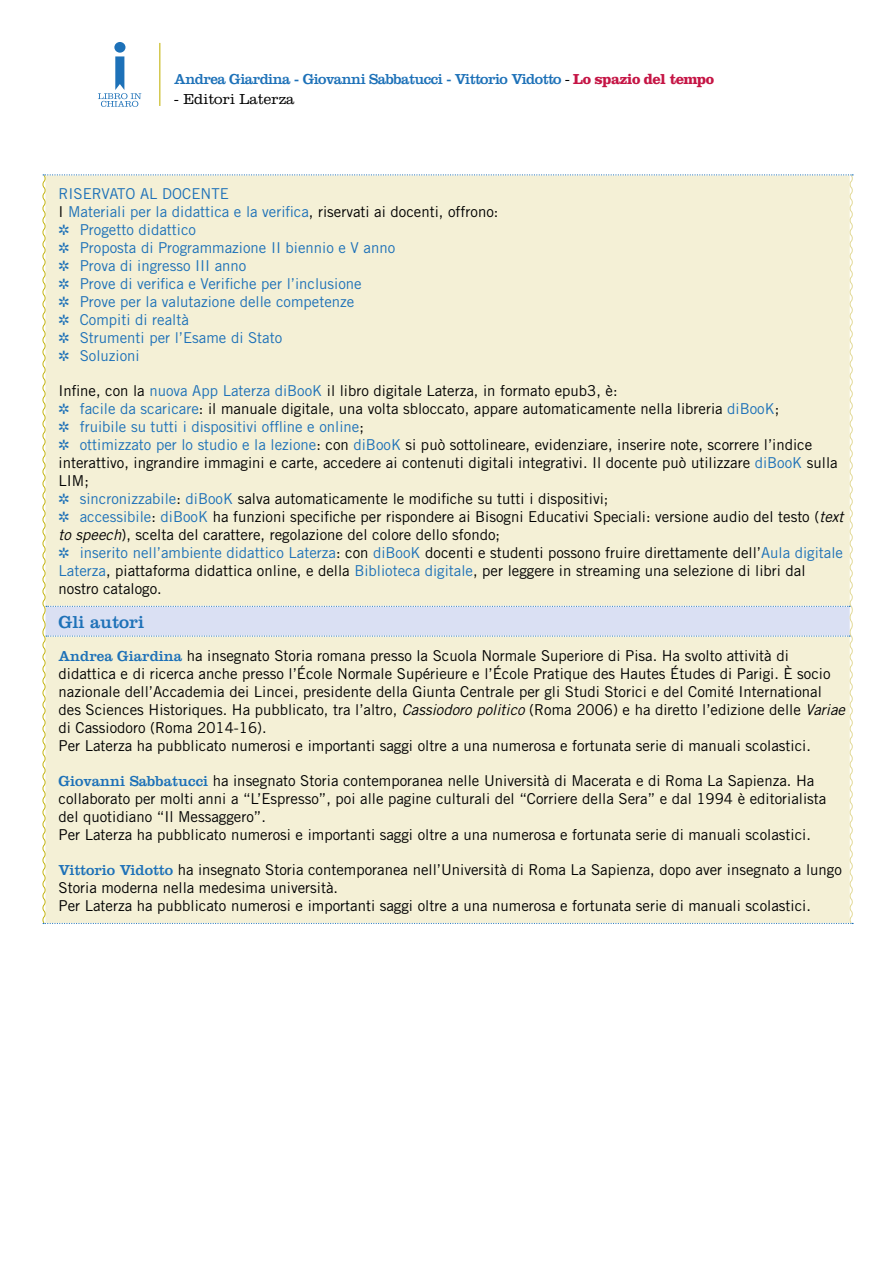
<style>
.page{position:relative;width:893px;height:1263px;background:#fff}
.page>*{position:absolute;margin:0;border:0;box-sizing:border-box;transform-origin:0 0}
.t1{font:18px "Clarendon";color:#1d71b8}
.t2{font:15px/18px "Trade Gothic LT Std";color:#000}
.t3{font:15px/18px "Trade Gothic LT Std";color:#1d71b8}
.t4{font:15px "Clarendon";letter-spacing:-.035em;color:#1d71b8}
.t5{font:300 15px "Clarendon";color:#000}
.s1{font-weight:300;color:#000}
.s2{font-weight:700;color:#c51545}
.s3{color:#000}
.s4{color:#1d71b8}
.s5{font-style:italic}
.s6{font-family:"Clarendon";color:#1d71b8}
</style>
<div class="page">
<hr style="left:159px;top:43px;width:1px;height:63px;background:#c5b614">
<div style="left:114px;top:42px;width:11px;height:11px;background:#1d71b8;border-radius:50%"></div>
<svg style="left:98px;top:56px;width:43px;height:51px"></svg>
<div style="left:42px;top:174px;width:812px;height:750px;background:#f4f0d6"></div>
<p class="t4" style="left:174px;top:70px;width:542px">Andrea Giardina - Giovanni Sabbatucci - Vittorio Vidotto <span class="s1">-</span> <span class="s2">Lo spazio del tempo</span></p>
<p class="t5" style="left:174px;top:90px;width:122px">- Editori Laterza</p>
<p class="t3" style="left:59px;top:184px;width:441px">RISERVATO AL DOCENTE<br><span class="s3">I</span> Materiali per la didattica e la verifica<span class="s3">, riservati ai docenti, offrono: </span>✲ Progetto didattico<br>✲ Proposta di Programmazione II biennio e V anno<br>✲ Prova di ingresso III anno<br>✲ Prove di verifica e Verifiche per l’inclusione<br>✲ Prove per la valutazione delle competenze<br>✲ Compiti di realtà<br>✲ Strumenti per l’Esame di Stato<br>✲ Soluzioni</p>
<p class="t2" style="left:59px;top:381px;width:786px">Infine, con la <span class="s4">nuova App Laterza diBooK</span> il libro digitale Laterza, in formato epub3, è:<br><span class="s4">✲ facile da scaricare</span>: il manuale digitale, una volta sbloccato, appare automaticamente nella libreria <span class="s4">diBooK</span>;<br><span class="s4">✲ fruibile su tutti i dispositivi offline e online</span>;<br><span class="s4">✲ ottimizzato per lo studio e la lezione</span>: con <span class="s4">diBooK</span> si può sottolineare, evidenziare, inserire note, scorrere l’indice interattivo, ingrandire immagini e carte, accedere ai contenuti digitali integrativi. Il docente può utilizzare <span class="s4">diBooK</span> sulla LIM;<br><span class="s4">✲ sincronizzabile</span>: <span class="s4">diBooK</span> salva automaticamente le modifiche su tutti i dispositivi;<br><span class="s4">✲ accessibile</span>: <span class="s4">diBooK</span> ha funzioni specifiche per rispondere ai Bisogni Educativi Speciali: versione audio del testo (<span class="s5">text to speech</span>), scelta del carattere, regolazione del colore dello sfondo;<br><span class="s4">✲ inserito nell’ambiente didattico Laterza</span>: con <span class="s4">diBooK</span> docenti e studenti possono fruire direttamente dell’<span class="s4">Aula digitale Laterza</span>, piattaforma didattica online, e della <span class="s4">Biblioteca digitale</span>, per leggere in streaming una selezione di libri dal nostro catalogo.</p>
<p class="t1" style="left:59px;top:612px;width:87px">Gli autori</p>
<p class="t2" style="left:59px;top:646px;width:788px"><span class="s6">Andrea Giardina</span> ha insegnato Storia romana presso la Scuola Normale Superiore di Pisa. Ha svolto attività di didattica e di ricerca anche presso l’École Normale Supérieure e l’École Pratique des Hautes Études di Parigi. È socio nazionale dell’Accademia dei Lincei, presidente della Giunta Centrale per gli Studi Storici e del Comité International des Sciences Historiques. Ha pubblicato, tra l’altro, <span class="s5">Cassiodoro politico</span> (Roma 2006) e ha diretto l’edizione delle <span class="s5">Variae </span>di Cassiodoro (Roma 2014-16).<br>Per Laterza ha pubblicato numerosi e importanti saggi oltre a una numerosa e fortunata serie di manuali scolastici.</p>
<p class="t2" style="left:59px;top:771px;width:769px"><span class="s6">Giovanni Sabbatucci</span> ha insegnato Storia contemporanea nelle Università di Macerata e di Roma La Sapienza. Ha collaborato per molti anni a “L’Espresso”, poi alle pagine culturali del “Corriere della Sera” e dal 1994 è editorialista del quotidiano “Il Messaggero”.<br>Per Laterza ha pubblicato numerosi e importanti saggi oltre a una numerosa e fortunata serie di manuali scolastici.</p>
<p class="t2" style="left:59px;top:860px;width:785px"><span class="s6">Vittorio Vidotto</span> ha insegnato Storia contemporanea nell’Università di Roma La Sapienza, dopo aver insegnato a lungo<br>Storia moderna nella medesima università.<br>Per Laterza ha pubblicato numerosi e importanti saggi oltre a una numerosa e fortunata serie di manuali scolastici.</p>
</div>
